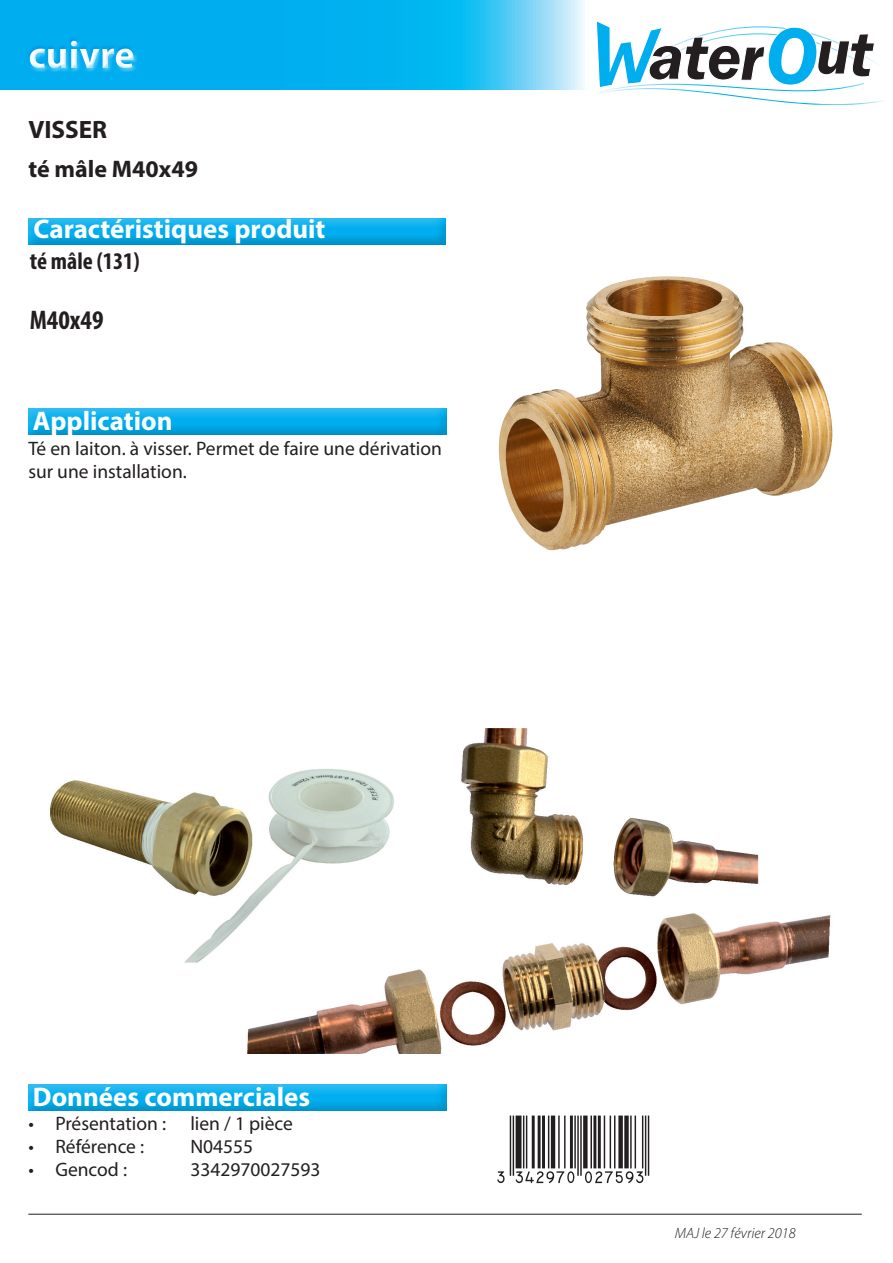
<style>
.page{position:relative;width:893px;height:1263px;background:#fff}
.page>*{position:absolute;margin:0;border:0;box-sizing:border-box;transform-origin:0 0}
.t1{font:700 39px "Myriad Pro";color:#fff}
.t2{font:700 27px "Myriad Pro";color:#fff}
.t3{font:700 condensed 27px "Myriad Pro";color:#231f20}
.t4{font:700 25.2px "Myriad Pro";color:#231f20}
.t5{font:700 24px "Myriad Pro";color:#231f20}
.t6{font:700 condensed 24px "Myriad Pro";color:#231f20}
.t7{font:19.5px/23.4px "Myriad Pro";color:#231f20}
.t8{font:italic 300 15px "Myriad Pro";color:#231f20}
</style>
<div class="page">
<svg style="left:1px;top:1px;width:584px;height:18px;background:#18b7f0"></svg>
<div style="left:26px;top:217px;width:420px;height:30px;background:#231f20;opacity:.75"></div>
<div style="left:0;top:19px;width:609px;height:106px;background:#00aeef;opacity:.75"></div>
<img style="left:498px;top:276px;width:335px;height:275px">
<div style="left:26px;top:408px;width:420px;height:30px;background:#231f20;opacity:.75"></div>
<div style="left:26px;top:1084px;width:420px;height:30px;background:#231f20;opacity:.75"></div>
<hr style="left:28px;top:1214px;width:834px;height:1px;background:#231f20">
<svg style="left:592px;top:20px;width:292px;height:85px"></svg>
<img style="left:50px;top:728px;width:781px;height:325px">
<h1 class="t1" style="left:28px;top:30px;width:108px">cuivre</h1>
<p class="t4" style="left:28px;top:113px;width:80px">VISSER</p>
<p class="t5" style="left:28px;top:153px;width:171px">té mâle M40x49</p>
<p class="t2" style="left:34px;top:212px;width:293px">Caractéristiques produit</p>
<p class="t6" style="left:30px;top:246px;width:111px">té mâle (131)</p>
<p class="t3" style="left:30px;top:303px;width:75px">M40x49</p>
<p class="t2" style="left:33px;top:403px;width:141px">Application</p>
<p class="t7" style="left:28px;top:436px;width:415px">Té en laiton. à visser. Permet de faire une dérivation sur une installation.</p>
<p class="t2" style="left:33px;top:1079px;width:279px">Données commerciales</p>
<p class="t7" style="left:28px;top:1111px;width:266px">• Présentation : lien / 1 pièce</p>
<p class="t7" style="left:28px;top:1134px;width:117px">• Référence :</p>
<p class="t7" style="left:190px;top:1134px;width:64px">N04555</p>
<p class="t7" style="left:28px;top:1158px;width:100px">• Gencod :</p>
<p class="t7" style="left:190px;top:1158px;width:132px">3342970027593</p>
<p class="t8" style="left:675px;top:1223px;width:122px">MAJ le 27 février 2018</p>
</div>
